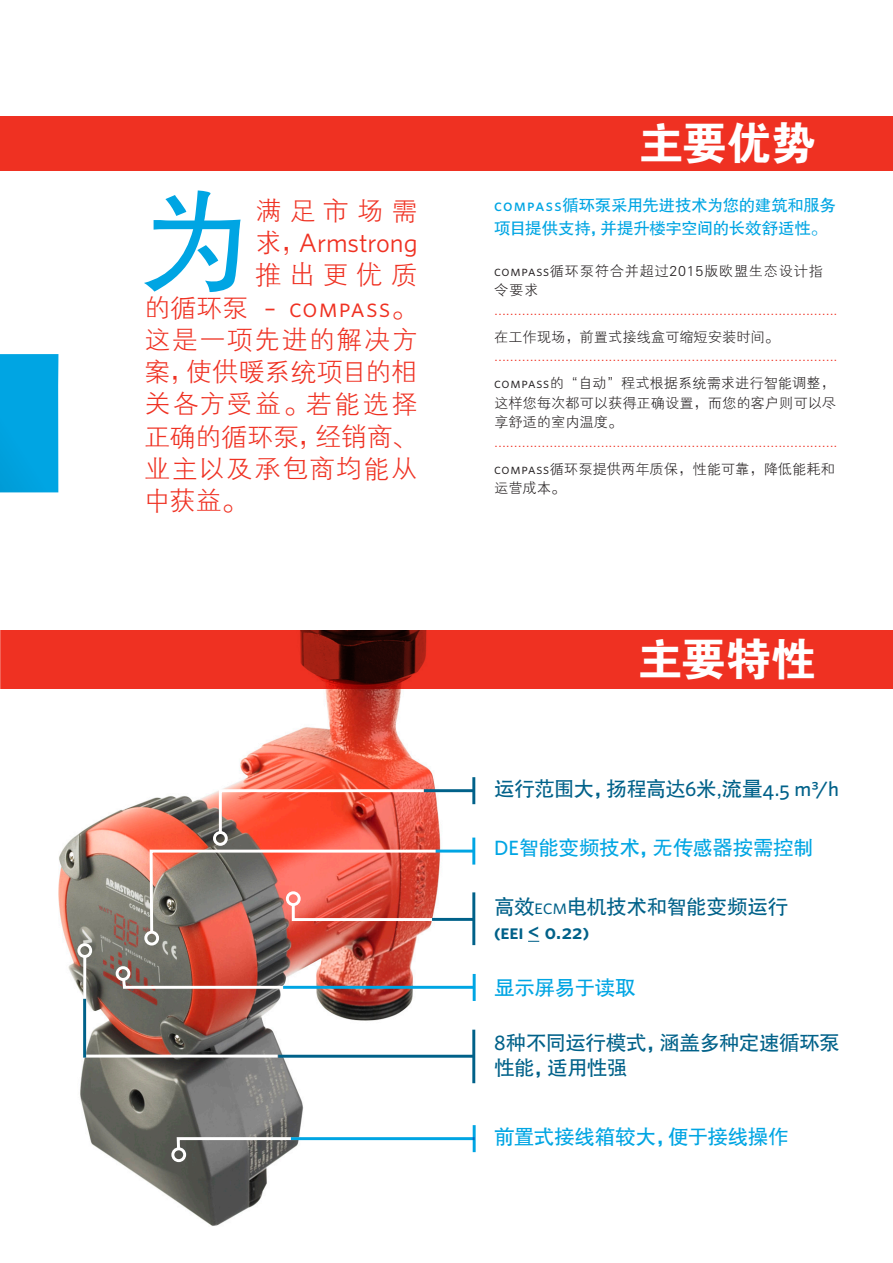
<style>
.page{position:relative;width:893px;height:1263px;background:#fff}
.page>*{position:absolute;margin:0;border:0;box-sizing:border-box;transform-origin:0 0}
.t1{font:116.55px "FZHTJW GB1 0";color:#00a5e3}
.t2{font:45.15px "FZDHTJW GB1 0";letter-spacing:-.015em;color:#fff}
.t3{font:26.4px "FZXH1 JW GB1 0";letter-spacing:.035em;color:#ef3122}
.t4{font:26.4px "Whitney A Book SC";letter-spacing:.045em;color:#ef3122}
.t5{font:26.4px "Whitney A";letter-spacing:-.005em;color:#ef3122}
.t6{font:26.4px "FZXH1 JW GB1 0";letter-spacing:-.01em;color:#ef3122}
.t7{font:26.4px "FZXH1 JW GB1 0";letter-spacing:-.025em;color:#ef3122}
.t8{font:26.4px "FZXH1 JW GB1 0";letter-spacing:.07em;color:#ef3122}
.t9{font:26.4px "FZXH1 JW GB1 0";letter-spacing:.055em;color:#ef3122}
.t10{font:20.7px/25px "FZHTJW GB1 0";letter-spacing:-.035em;color:#006189}
.t11{font:20.7px "FZHTJW GB1 0";letter-spacing:-.025em;color:#00a5e3}
.t12{font:16.5px/22.5px "FZHTJW GB1 0";letter-spacing:-.025em;color:#00a5e3}
.t13{font:14.25px "FZXH1 JW GB1 0";color:#ef3122}
.t14{font:14.25px/19.5px "FZXH1 JW GB1 0";color:#231f20;text-align:justify}
.t15{font:14.25px/19.5px "FZXH1 JW GB1 0";letter-spacing:.05em;color:#231f20}
.s1{font-family:"FZXH1 JW GB1 0"}
.s2{font-family:"Whitney A"}
.s3{font-family:"Whitney A Medium SC"}
.s4{font-family:"Whitney A Book SC"}
.s5{font-family:"Whitney A";font-weight:500}
.s6{font-family:"Whitney A Numeric";font-weight:500}
.s7{font-family:"Whitney A Semibold SC"}
.s8{font-family:"Whitney A Numeric";font-weight:600}
</style>
<div class="page">
<img style="left:40px;top:688px;width:428px;height:538px">
<div style="left:0;top:354px;width:58px;height:138px;background:#00a5e3"></div>
<div style="left:0;top:630px;width:893px;height:58px;background:#ef3122"></div>
<div style="left:0;top:116px;width:893px;height:54px;background:#ef3122"></div>
<hr style="left:472px;top:1030px;width:3px;height:53px;background:#006189">
<hr style="left:472px;top:837px;width:3px;height:27px;background:#00a5e3">
<hr style="left:472px;top:892px;width:3px;height:53px;background:#006189">
<hr style="left:473px;top:974px;width:3px;height:27px;background:#00a5e3">
<hr style="left:473px;top:1125px;width:3px;height:27px;background:#00a5e3">
<hr style="left:472px;top:777px;width:3px;height:27px;background:#006189">
<hr style="left:283px;top:986px;width:192px;height:3px;background:#00a5e3">
<hr style="left:278px;top:1055px;width:197px;height:3px;background:#006189">
<hr style="left:424px;top:789px;width:51px;height:3px;background:#006189">
<hr style="left:435px;top:849px;width:40px;height:3px;background:#00a5e3">
<div style="left:77px;top:943px;width:15px;height:15px;border:3px solid #fff;border-radius:50%"></div>
<svg style="left:82px;top:953px;width:204px;height:106px;background:#916c63"></svg>
<div style="left:116px;top:966px;width:14px;height:15px;border:3px solid #fff;border-radius:50%"></div>
<svg style="left:148px;top:848px;width:305px;height:87px;background:#c27469"></svg>
<div style="left:144px;top:931px;width:15px;height:14px;border:3px solid #fff;border-radius:50%"></div>
<svg style="left:175px;top:1136px;width:291px;height:16px"></svg>
<div style="left:171px;top:1147px;width:15px;height:15px;border:3px solid #fff;border-radius:50%"></div>
<svg style="left:217px;top:788px;width:210px;height:47px;background:#ee604d"></svg>
<div style="left:213px;top:831px;width:15px;height:15px;border:3px solid #fff;border-radius:50%"></div>
<hr style="left:291px;top:1137px;width:184px;height:3px;background:#00a5e3">
<hr style="left:432px;top:918px;width:43px;height:3px;background:#006189">
<hr style="left:83px;top:999px;width:3px;height:59px;background:#006189">
<p class="t1" style="left:139px;top:178px;width:118px">为</p>
<p class="t3" style="left:255px;top:196px;width:164px">满足市场需</p>
<p class="t5" style="left:255px;top:225px;width:164px"><span class="s1">求，</span>Armstrong</p>
<p class="t3" style="left:255px;top:261px;width:164px">推出更优质</p>
<p class="t4" style="left:144px;top:290px;width:275px"><span class="s1">的循环泵</span> <span class="s2">–</span> compass<span class="s1">。</span></p>
<p class="t3" style="left:144px;top:325px;width:275px">这是一项先进的解决方</p>
<p class="t6" style="left:144px;top:358px;width:275px">案，使供暖系统项目的相</p>
<p class="t8" style="left:144px;top:390px;width:275px">关各方受益。若能选择</p>
<p class="t7" style="left:144px;top:422px;width:275px">正确的循环泵，经销商、</p>
<p class="t9" style="left:144px;top:454px;width:275px">业主以及承包商均能从</p>
<p class="t3" style="left:144px;top:487px;width:105px">中获益。</p>
<p class="t2" style="left:639px;top:119px;width:179px">主要优势</p>
<p class="t12" style="left:494px;top:194px;width:343px"><span class="s3">compass</span>循环泵采用先进技术为您的建筑和服务项目提供支持，并提升楼宇空间的长效舒适性。</p>
<p class="t15" style="left:494px;top:261px;width:330px"><span class="s4">compass</span>循环泵符合并超过2015版欧盟生态设计指令要求</p>
<p class="t13" style="left:494px;top:302px;width:345px">.......................................................................................</p>
<p class="t14" style="left:494px;top:327px;width:286px">在工作现场，前置式接线盒可缩短安装时间。</p>
<p class="t13" style="left:494px;top:349px;width:345px">.......................................................................................</p>
<p class="t14" style="left:494px;top:374px;width:343px"><span class="s4">compass</span>的“自动”程式根据系统需求进行智能调整，这样您每次都可以获得正确设置，而您的客户则可以尽享舒适的室内温度。</p>
<p class="t13" style="left:494px;top:434px;width:345px">.......................................................................................</p>
<p class="t14" style="left:494px;top:459px;width:342px"><span class="s4">compass</span>循环泵提供两年质保，性能可靠，降低能耗和运营成本。</p>
<p class="t2" style="left:638px;top:634px;width:180px">主要特性</p>
<p class="t10" style="left:494px;top:777px;width:346px">运行范围大，扬程高达<span class="s3">6</span>米,流量<span class="s3">4.5</span> <span class="s5">m</span><span class="s6">C</span><span class="s5">/h</span></p>
<p class="t11" style="left:494px;top:836px;width:321px"><span class="s5">DE</span>智能变频技术，无传感器按需控制</p>
<p class="t10" style="left:494px;top:895px;width:296px">高效<span class="s4">ecm</span>电机技术和智能变频运行<span class="s7">(eei</span> <span class="s8">&lt;</span> <span class="s7">0.22)</span></p>
<p class="t11" style="left:494px;top:977px;width:143px">显示屏易于读取</p>
<p class="t10" style="left:494px;top:1030px;width:347px"><span class="s3">8</span>种不同运行模式，涵盖多种定速循环泵性能，适用性强</p>
<p class="t11" style="left:494px;top:1126px;width:296px">前置式接线箱较大，便于接线操作</p>
</div>
